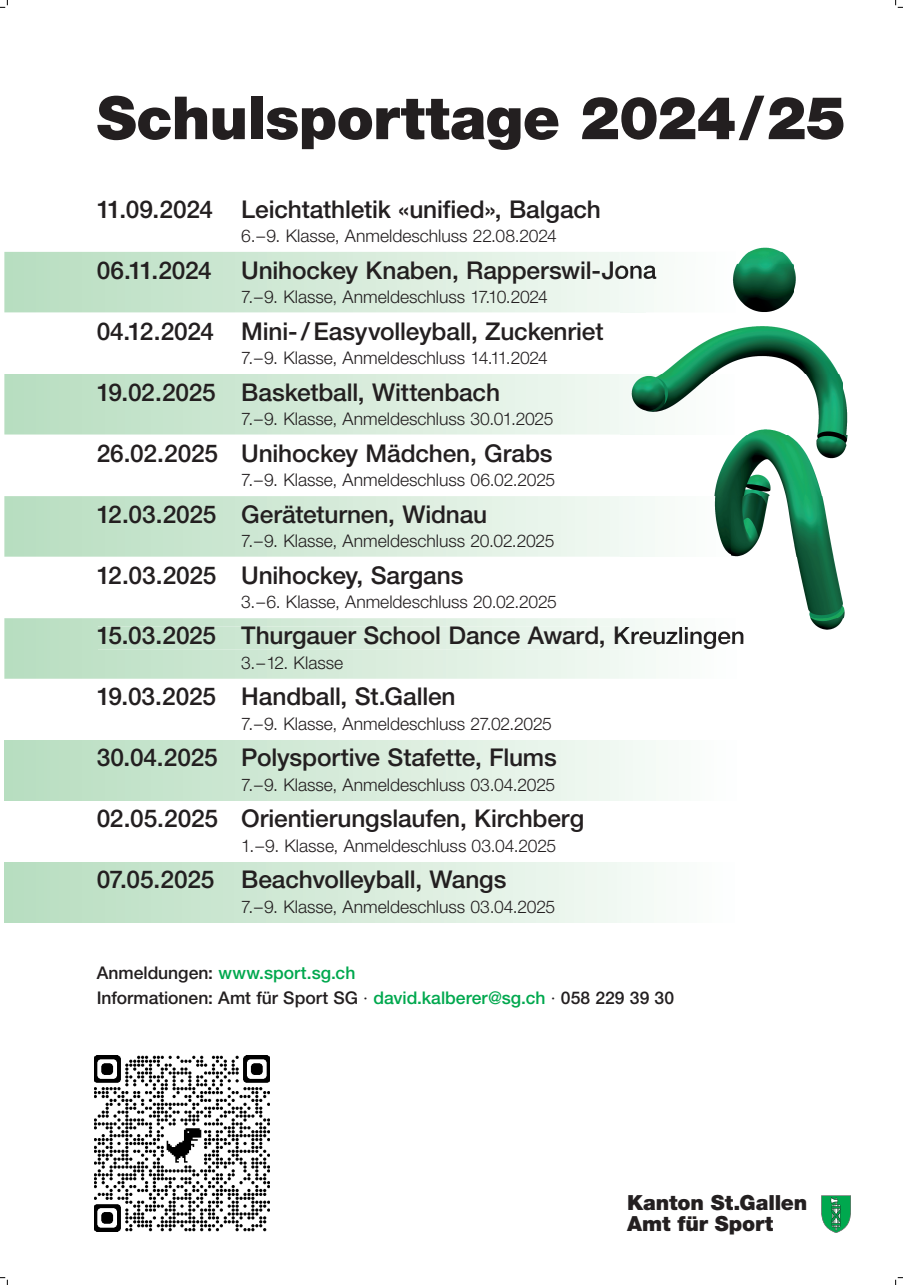
<style>
.page{position:relative;width:903px;height:1285px;background:#fff}
.page>*{position:absolute;margin:0;border:0;box-sizing:border-box;transform-origin:0 0}
.t1{font:900 59.5px "Helvetica Neue LT Std";letter-spacing:-.01em;color:#231f20}
.t2{font:500 24.5px "Helvetica Neue LT Std";letter-spacing:-.01em;color:#231f20}
.t3{font:900 20.82px/20.9px "Helvetica Neue LT Std";letter-spacing:-.01em;color:#231f20}
.t4{font:300 17.5px "Helvetica Neue LT Std";color:#231f20}
.t5{font:500 17.5px/24.5px "Helvetica Neue LT Std";color:#231f20}
.s1{color:#00a84e}
.s2{font-weight:300}
</style>
<div class="page">
<svg style="left:4px;top:252px;width:616px;height:60px;background:#d1e9d6"></svg>
<div style="left:98px;top:261px;width:522px;height:23px;background:linear-gradient(to right,#bfe1c7,#f0f8f1)"></div>
<svg style="left:4px;top:496px;width:616px;height:61px;background:#d3ead8"></svg>
<svg style="left:4px;top:374px;width:616px;height:60px;background:#d3ead8"></svg>
<svg style="left:4px;top:618px;width:740px;height:61px"></svg>
<svg style="left:98px;top:626px;width:645px;height:23px;background:#d9ecdd"></svg>
<div style="left:4px;top:740px;width:894px;height:61px;background:linear-gradient(to right,#b8ddc0,#fff)"></div>
<div style="left:4px;top:862px;width:891px;height:61px;background:linear-gradient(to right,#b8ddc0,#fff)"></div>
<svg style="left:821px;top:1195px;width:30px;height:38px"></svg>
<img style="left:620px;top:247px;width:173px;height:17px">
<img style="left:620px;top:312px;width:228px;height:329px">
<img style="left:645px;top:264px;width:151px;height:48px">
<img style="left:620px;top:261px;width:36px;height:23px">
<img style="left:620px;top:626px;width:123px;height:15px">
<img style="left:94px;top:1055px;width:176px;height:176px">
<svg style="left:0;top:0;width:8px;height:8px"></svg>
<svg style="left:0;top:1277px;width:8px;height:8px"></svg>
<svg style="left:895px;top:0;width:8px;height:8px"></svg>
<svg style="left:895px;top:1277px;width:8px;height:8px"></svg>
<h1 class="t1" style="left:97px;top:82px;width:751px">Schulsporttage 2024 / 25</h1>
<p class="t2" style="left:97px;top:194px;width:506px">11.09.2024 Leichtathletik «unified», Balgach</p>
<p class="t4" style="left:241px;top:225px;width:317px">6. – 9. Klasse, Anmeldeschluss 22.08.2024</p>
<p class="t2" style="left:97px;top:255px;width:561px">06.11.2024 Unihockey Knaben, Rapperswil-Jona</p>
<p class="t4" style="left:241px;top:286px;width:308px">7. – 9. Klasse, Anmeldeschluss 17.10.2024</p>
<p class="t2" style="left:97px;top:316px;width:508px">04.12.2024 Mini- / Easyvolleyball, Zuckenriet</p>
<p class="t4" style="left:241px;top:347px;width:308px">7. – 9. Klasse, Anmeldeschluss 14.11.2024</p>
<p class="t2" style="left:97px;top:377px;width:405px">19.02.2025 Basketball, Wittenbach</p>
<p class="t4" style="left:241px;top:408px;width:314px">7. – 9. Klasse, Anmeldeschluss 30.01.2025</p>
<p class="t2" style="left:97px;top:438px;width:457px">26.02.2025 Unihockey Mädchen, Grabs</p>
<p class="t4" style="left:241px;top:469px;width:315px">7. – 9. Klasse, Anmeldeschluss 06.02.2025</p>
<p class="t2" style="left:97px;top:499px;width:392px">12.03.2025 Geräteturnen, Widnau</p>
<p class="t4" style="left:241px;top:530px;width:315px">7. – 9. Klasse, Anmeldeschluss 20.02.2025</p>
<p class="t2" style="left:97px;top:560px;width:368px">12.03.2025 Unihockey, Sargans</p>
<p class="t4" style="left:241px;top:591px;width:317px">3. – 6. Klasse, Anmeldeschluss 20.02.2025</p>
<p class="t2" style="left:97px;top:621px;width:649px">15.03.2025 Thurgauer School Dance Award, Kreuzlingen</p>
<p class="t4" style="left:241px;top:652px;width:103px">3. – 12. Klasse</p>
<p class="t2" style="left:97px;top:682px;width:360px">19.03.2025 Handball, St.Gallen</p>
<p class="t4" style="left:241px;top:713px;width:312px">7. – 9. Klasse, Anmeldeschluss 27.02.2025</p>
<p class="t2" style="left:97px;top:743px;width:461px">30.04.2025 Polysportive Stafette, Flums</p>
<p class="t4" style="left:241px;top:774px;width:315px">7. – 9. Klasse, Anmeldeschluss 03.04.2025</p>
<p class="t2" style="left:97px;top:804px;width:489px">02.05.2025 Orientierungslaufen, Kirchberg</p>
<p class="t4" style="left:241px;top:835px;width:316px">1. – 9. Klasse, Anmeldeschluss 03.04.2025</p>
<p class="t2" style="left:97px;top:865px;width:411px">07.05.2025 Beachvolleyball, Wangs</p>
<p class="t4" style="left:241px;top:896px;width:315px">7. – 9. Klasse, Anmeldeschluss 03.04.2025</p>
<p class="t5" style="left:97px;top:961px;width:579px">Anmeldungen: <span class="s1">www.sport.sg.ch<br></span>Informationen: Amt für Sport SG <span class="s2">∙</span> <span class="s1">david.kalberer@sg.ch</span> <span class="s2">∙</span> 058 229 39 30</p>
<p class="t3" style="left:627px;top:1192px;width:182px">Kanton St.Gallen<br>Amt für Sport</p>
</div>
